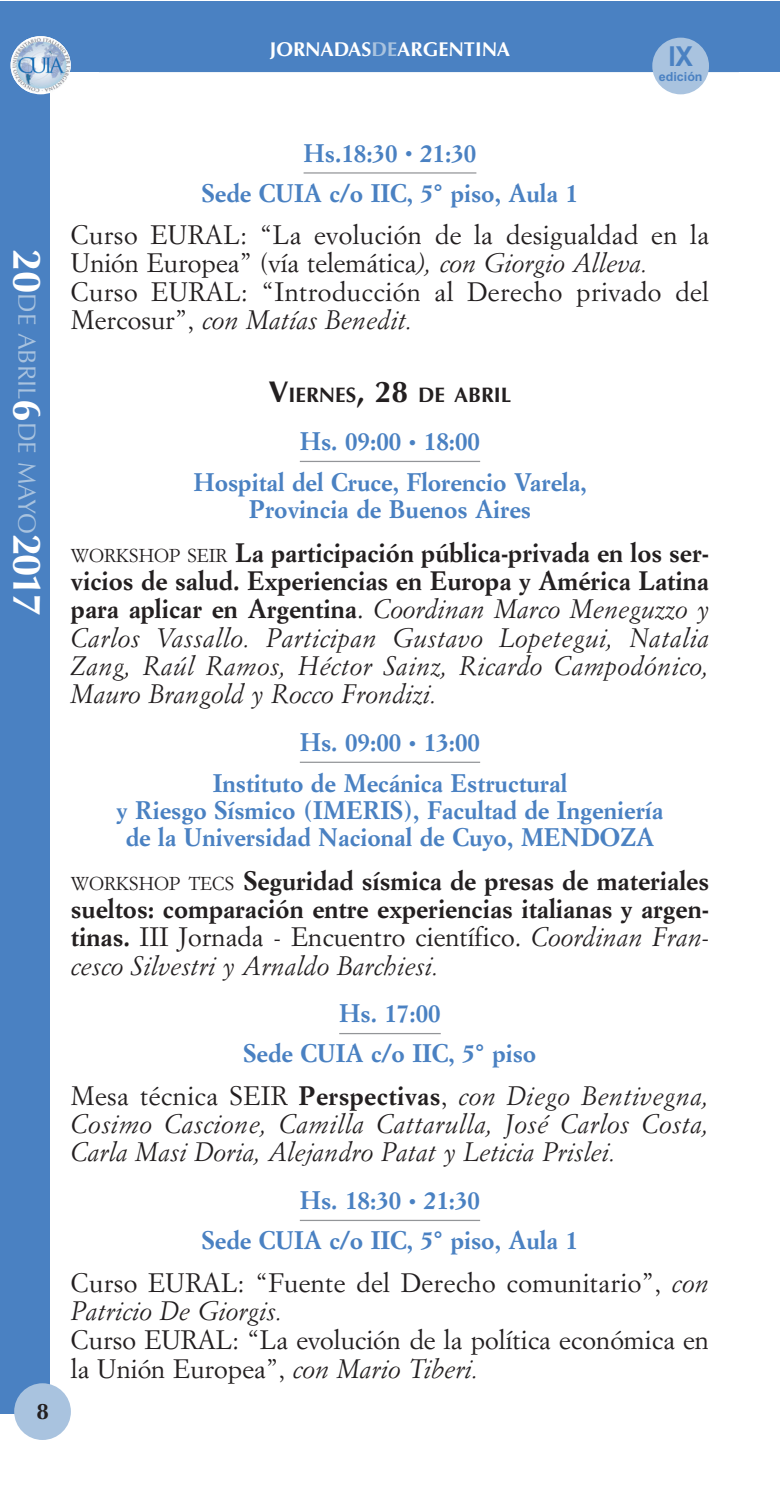
<style>
.page{position:relative;width:780px;height:1489px;background:#fff}
.page>*{position:absolute;margin:0;border:0;box-sizing:border-box;transform-origin:0 0}
.t1{font:700 27.5px "Arial";color:#4a81c2;scale:.95 1}
.t2{font:italic 26.25px/28.2px "Simoncini Garamond";color:#231f20;text-align:justify}
.t3{font:26.25px/28.2px "Simoncini Garamond";letter-spacing:.015em;color:#231f20}
.t4{font:700 26.25px/28.2px "Simoncini Garamond";color:#231f20;text-align:justify}
.t5{font:700 25px/40px "Simoncini Garamond";color:#4a81c2;text-align:center}
.t6{font:25px "Optima";color:#a9c3df}
.t7{font:700 22.5px "Optima";color:#231f20}
.t8{font:700 21px "Optima";color:#231f20}
.t9{font:700 20px "Optima";color:#fff}
.t10{font:700 12.5px "Arial";color:#4a81c2}
.s1{color:#a9c3df}
.s2{font-weight:700;font-size:40px;color:#fff}
.s3{font-size:15px}
.s4{font-style:italic}
.s5{font-size:30px}
.s6{font-style:normal;font-size:18.25px}
.s7{font-weight:700;font-style:normal}
.s8{font-style:normal}
.s9{font-weight:400;font-size:18.25px}
.s10{font-weight:400}
.s11{font-weight:400;font-style:italic}
</style>
<div class="page">
<hr style="left:303px;top:172px;width:173px;height:1px;background:#939598">
<hr style="left:300px;top:461px;width:180px;height:1px;background:#939598">
<hr style="left:300px;top:761px;width:180px;height:1px;background:#939598">
<hr style="left:339px;top:1032px;width:101px;height:2px;background:#939598">
<hr style="left:300px;top:1219px;width:180px;height:1px;background:#939598">
<div style="left:0;top:72px;width:50px;height:1342px;background:#4a81c2"></div>
<div style="left:0;top:1px;width:780px;height:71px;background:#4a81c2"></div>
<div style="left:11px;top:36px;width:60px;height:58px;background:#fff;border-radius:50%"></div>
<img style="left:11px;top:36px;width:60px;height:56px;border-radius:50%">
<div style="left:14px;top:1383px;width:57px;height:56px;background:#a9c3df;border-radius:50%"></div>
<div style="left:652px;top:38px;width:57px;height:56px;background:#a9c3df;border-radius:50%"></div>
<p class="t9" style="left:270px;top:41px;width:242px">JORNADAS<span class="s1">DE</span>ARGENTINA</p>
<p class="t1" style="left:668px;top:47px;width:27px">IX</p>
<p class="t10" style="left:658px;top:72px;width:45px">edición</p>
<p class="t6" style="left:37px;top:249px;width:369px;rotate:90deg"><span class="s2">20</span>DE ABRIL<span class="s2">6</span>DE MAYO<span class="s2">2017</span></p>
<p class="t7" style="left:36px;top:1401px;width:14px">8</p>
<p class="t5" style="left:202px;top:135px;width:377px">Hs.18:30 <span class="s3">•</span> 21:30<br>Sede CUIA c/o IIC, 5° piso, Aula 1</p>
<p class="t3" style="left:71px;top:223px;width:639px">Curso EURAL: “La evolución de la desigualdad en la Unión Europea” (vía telemática<span class="s4">), con Giorgio Alleva.<br></span>Curso EURAL: “Introducción al Derecho privado del Mercosur”, <span class="s4">con Matías Benedit.</span></p>
<p class="t8" style="left:268px;top:386px;width:244px"><span class="s5">V</span>IERNES<span class="s5">, 28</span> DE ABRIL</p>
<p class="t5" style="left:193px;top:422px;width:394px;line-height:41.2px">Hs. 09:00 <span class="s3">•</span> 18:00<br>Hospital del Cruce, Florencio Varela,</p>
<p class="t5" style="left:249px;top:491px;width:284px">Provincia de Buenos Aires</p>
<p class="t2" style="left:71px;top:540px;width:639px"><span class="s6">WORKSHOP SEIR</span> <span class="s7">La participación pública-privada en los ser&shy;vicios de salud. Experiencias en Europa y América Latina para aplicar en Argentina</span><span class="s8">.</span> Coordinan Marco Meneguzzo y Carlos Vassallo. Participan Gustavo Lopetegui, Natalia Zang, Raúl Ramos, Héctor Sainz, Ricardo Campodónico, Mauro Brangold y Rocco Frondizi.</p>
<p class="t5" style="left:213px;top:723px;width:356px;line-height:41.2px">Hs. 09:00 <span class="s3">•</span> 13:00<br>Instituto de Mecánica Estructural</p>
<p class="t5" style="left:116px;top:799px;width:548px;line-height:27px">y Riesgo Sísmico (IMERIS), Facultad de Ingeniería de la Universidad Nacional de Cuyo, MENDOZA</p>
<p class="t4" style="left:71px;top:868px;width:639px"><span class="s9">WORKSHOP TECS</span> Seguridad sísmica de presas de materiales sueltos: comparación entre experiencias italianas y argen&shy;tinas. <span class="s10">III Jornada - Encuentro científico.</span> <span class="s11">Coordinan Fran&shy;cesco Silvestri y Arnaldo Barchiesi.</span></p>
<p class="t5" style="left:243px;top:995px;width:294px">Hs. 17:00<br>Sede CUIA c/o IIC, 5° piso</p>
<p class="t2" style="left:71px;top:1083px;width:639px"><span class="s8">Mesa técnica SEIR</span> <span class="s7">Perspectivas</span><span class="s8">,</span> con Diego Bentivegna, Cosimo Cascione, Camilla Cattarulla, José Carlos Costa, Carla Masi Doria, Alejandro Patat y Leticia Prislei.</p>
<p class="t5" style="left:202px;top:1182px;width:377px">Hs. 18:30 <span class="s3">•</span> 21:30<br>Sede CUIA c/o IIC, 5° piso, Aula 1</p>
<p class="t3" style="left:71px;top:1270px;width:639px">Curso EURAL: “Fuente del Derecho comunitario”, <span class="s4">con<br>Patricio De Giorgis.</span></p>
<p class="t3" style="left:71px;top:1326px;width:639px">Curso EURAL: “La evolución de la política económica en la Unión Europea”, <span class="s4">con Mario Tiberi.</span></p>
</div>
